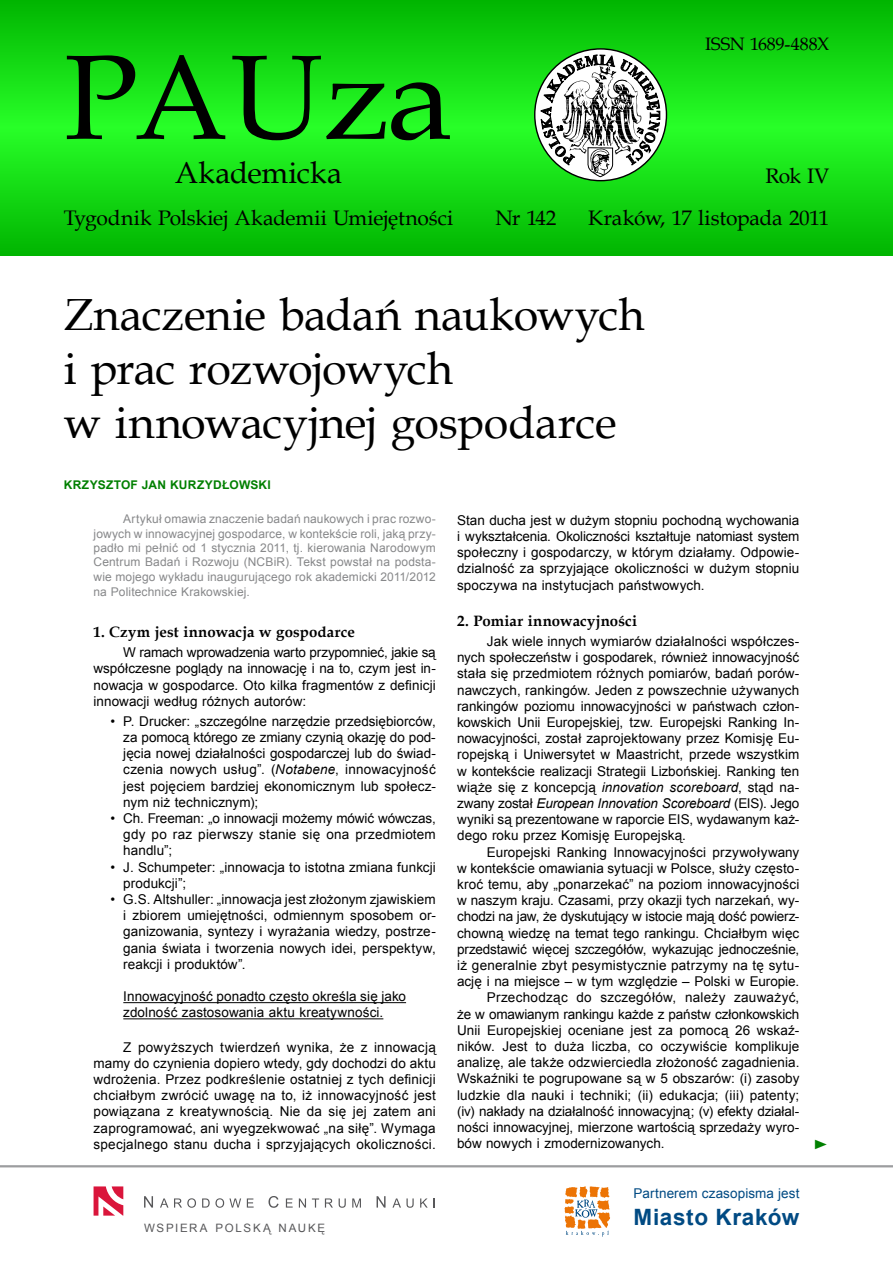
<style>
.page{position:relative;width:893px;height:1263px;background:#fff}
.page>*{position:absolute;margin:0;border:0;box-sizing:border-box;transform-origin:0 0}
.t1{font:120px "Book Antiqua";letter-spacing:-.01em;color:#000}
.t2{font:45px/54px "Book Antiqua";letter-spacing:-.01em;color:#000}
.t3{font:30px "Book Antiqua";color:#000}
.t4{font:700 22.5px "Arial";letter-spacing:.03em;color:#004a83}
.t5{font:21px/42.2px "Book Antiqua";letter-spacing:-.01em;color:#000;text-align:right}
.t6{font:18px "Book Antiqua";letter-spacing:-.005em;color:#000}
.t7{font:700 15px "Book Antiqua";letter-spacing:.01em;color:#000}
.t8{font:13.5px/16.2px "Arial";letter-spacing:.005em;color:#000;text-align:justify}
.t9{font:13.5px "Arial";letter-spacing:-.015em;color:#000}
.t10{font:13.5px "Arial";letter-spacing:.01em;color:#004a83}
.t11{font:13.5px "Times New Roman";color:#008000;scale:1.22 1}
.t12{font:12px/14.5px "Arial";letter-spacing:.01em;color:#87888a;text-align:justify}
.t13{font:700 12px "Arial";letter-spacing:.02em;color:#008000}
.t14{font:11.55px "Arial";letter-spacing:.15em;color:#58585a}
.s1{font-style:italic}
</style>
<div class="page">
<svg style="left:0;top:0;width:893px;height:255px;background:#13d813"></svg>
<hr style="left:0;top:1165px;width:893px;height:2px;background:#9c9d9f">
<svg style="left:535px;top:49px;width:131px;height:132px"></svg>
<svg style="left:540px;top:46px;width:120px;height:131px"></svg>
<svg style="left:564px;top:1186px;width:46px;height:50px"></svg>
<svg style="left:94px;top:1186px;width:29px;height:29px"></svg>
<svg style="left:144px;top:1196px;width:9px;height:11px"></svg>
<svg style="left:160px;top:1198px;width:8px;height:9px"></svg>
<svg style="left:174px;top:1198px;width:22px;height:10px"></svg>
<svg style="left:202px;top:1198px;width:39px;height:10px"></svg>
<svg style="left:247px;top:1198px;width:7px;height:9px"></svg>
<svg style="left:268px;top:1196px;width:11px;height:12px"></svg>
<svg style="left:286px;top:1198px;width:7px;height:9px"></svg>
<svg style="left:299px;top:1198px;width:7px;height:9px"></svg>
<svg style="left:312px;top:1198px;width:7px;height:9px"></svg>
<svg style="left:325px;top:1198px;width:8px;height:9px"></svg>
<svg style="left:339px;top:1198px;width:7px;height:10px"></svg>
<svg style="left:352px;top:1198px;width:9px;height:9px"></svg>
<svg style="left:377px;top:1196px;width:9px;height:11px"></svg>
<svg style="left:392px;top:1198px;width:22px;height:10px"></svg>
<svg style="left:420px;top:1198px;width:15px;height:9px"></svg>
<hr style="left:123px;top:1002px;width:283px;height:1px;background:#000">
<hr style="left:123px;top:1018px;width:260px;height:1px;background:#000">
<h1 class="t1" style="left:64px;top:14px;width:390px">PAUza</h1>
<h3 class="t3" style="left:175px;top:152px;width:169px">Akademicka</h3>
<h3 class="t5" style="left:64px;top:196px;width:391px">Tygodnik Polskiej Akademii Umiejętności</h3>
<h3 class="t5" style="left:495px;top:196px;width:63px">Nr 142</h3>
<h3 class="t6" style="left:705px;top:32px;width:126px">ISSN 1689-488X</h3>
<h3 class="t5" style="left:588px;top:154px;width:242px">Rok IV<br>Kraków, 17 listopada 2011</h3>
<h2 class="t2" style="left:64px;top:287px;width:582px">Znaczenie badań naukowych i prac rozwojowych<br>w innowacyjnej gospodarce</h2>
<p class="t13" style="left:64px;top:477px;width:209px">KRZYSZTOF JAN KURZYDŁOWSKI</p>
<p class="t12" style="left:94px;top:512px;width:344px;text-indent:30px">Artykuł omawia znaczenie badań naukowych i prac rozwo&shy;jowych w innowacyjnej gospodarce, w kontekście roli, jaką przy&shy;padło mi pełnić od 1 stycznia 2011, tj. kierowania Narodowym Centrum Badań i Rozwoju (NCBiR). Tekst powstał na podsta&shy;wie mojego wykładu inaugurującego rok akademicki 2011/2012 na Politechnice Krakowskiej.</p>
<p class="t7" style="left:94px;top:621px;width:263px">1. Czym jest innowacja w gospodarce</p>
<p class="t8" style="left:94px;top:644px;width:344px;text-indent:30px">W ramach wprowadzenia warto przypomnieć, jakie są współczesne poglądy na innowację i na to, czym jest in&shy;nowacja w gospodarce. Oto kilka fragmentów z definicji innowacji według różnych autorów:</p>
<p class="t8" style="left:123px;top:713px;width:314px;text-indent:-13px">• P. Drucker: „szczególne narzędzie przedsiębiorców, za pomocą którego ze zmiany czynią okazję do pod&shy;jęcia nowej działalności gospodarczej lub do świad&shy;czenia nowych usług”. (<span class="s1">Notabene</span>, innowacyjność jest pojęciem bardziej ekonomicznym lub społecz&shy;nym niż technicznym);</p>
<p class="t8" style="left:123px;top:810px;width:314px;text-indent:-13px">• Ch. Freeman: „o innowacji możemy mówić wówczas, gdy po raz pierwszy stanie się ona przedmiotem handlu”;</p>
<p class="t8" style="left:123px;top:859px;width:314px;text-indent:-13px">• J. Schumpeter: „innowacja to istotna zmiana funkcji produkcji”;</p>
<p class="t8" style="left:123px;top:891px;width:314px;text-indent:-13px">• G.S. Altshuller: „innowacja jest złożonym zjawiskiem i zbiorem umiejętności, odmiennym sposobem or&shy;ganizowania, syntezy i wyrażania wiedzy, postrze&shy;gania świata i tworzenia nowych idei, perspektyw, reakcji i produktów”.</p>
<p class="t8" style="left:123px;top:988px;width:284px">Innowacyjność ponadto często określa się jako zdolność zastosowania aktu kreatywności.</p>
<p class="t8" style="left:94px;top:1039px;width:344px;text-indent:30px">Z powyższych twierdzeń wynika, że z innowacją mamy do czynienia dopiero wtedy, gdy dochodzi do aktu wdrożenia. Przez podkreślenie ostatniej z tych definicji chciałbym zwrócić uwagę na to, iż innowacyjność jest powiązana z kreatywnością. Nie da się jej zatem ani zaprogramować, ani wyegzekwować „na siłę”. Wymaga specjalnego stanu ducha i sprzyjających okoliczności.</p>
<p class="t14" style="left:144px;top:1221px;width:183px">WSPIERA POLSKĄ NAUKĘ</p>
<p class="t8" style="left:457px;top:512px;width:344px">Stan ducha jest w dużym stopniu pochodną wychowania i wykształcenia. Okoliczności kształtuje natomiast system społeczny i gospodarczy, w którym działamy. Odpowie&shy;dzialność za sprzyjające okoliczności w dużym stopniu spoczywa na instytucjach państwowych.</p>
<p class="t7" style="left:457px;top:610px;width:181px">2. Pomiar innowacyjności</p>
<p class="t8" style="left:457px;top:633px;width:344px;text-indent:30px">Jak wiele innych wymiarów działalności współczes&shy;nych społeczeństw i gospodarek, również innowacyjność stała się przedmiotem różnych pomiarów, badań porów&shy;nawczych, rankingów. Jeden z powszechnie używanych rankingów poziomu innowacyjności w państwach człon&shy;kowskich Unii Europejskiej, tzw. Europejski Ranking In&shy;nowacyjności, został zaprojektowany przez Komisję Eu&shy;ropejską i Uniwersytet w Maastricht, przede wszystkim w kontekście realizacji Strategii Lizbońskiej. Ranking ten wiąże się z koncepcją <span class="s1">innovation scoreboard</span>, stąd na&shy;zwany został <span class="s1">European Innovation Scoreboard</span> (EIS). Jego wyniki są prezentowane w raporcie EIS, wydawanym każ&shy;dego roku przez Komisję Europejską.</p>
<p class="t8" style="left:487px;top:844px;width:314px">Europejski Ranking Innowacyjności przywoływany</p>
<p class="t8" style="left:457px;top:860px;width:344px">w kontekście omawiania sytuacji w Polsce, służy często-</p>
<p class="t8" style="left:457px;top:876px;width:344px">kroć temu, aby „ponarzekać” na poziom innowacyjności</p>
<p class="t8" style="left:457px;top:892px;width:344px">w naszym kraju. Czasami, przy okazji tych narzekań, wy-</p>
<p class="t9" style="left:457px;top:908px;width:344px">chodzi na jaw, że dyskutujący w istocie mają dość powierz-</p>
<p class="t8" style="left:457px;top:925px;width:344px">chowną wiedzę na temat tego rankingu. Chciałbym więc</p>
<p class="t8" style="left:457px;top:941px;width:344px">przedstawić więcej szczegółów, wykazując jednocześnie,</p>
<p class="t8" style="left:457px;top:957px;width:344px">iż generalnie zbyt pesymistycznie patrzymy na tę sytu-</p>
<p class="t8" style="left:457px;top:973px;width:344px">ację i na miejsce – w tym względzie – Polski w Europie.</p>
<p class="t8" style="left:487px;top:990px;width:314px">Przechodząc do szczegółów, należy zauważyć,</p>
<p class="t9" style="left:457px;top:1005px;width:344px">że w omawianym rankingu każde z państw członkowskich</p>
<p class="t8" style="left:457px;top:1022px;width:344px">Unii Europejskiej oceniane jest za pomocą 26 wskaź-</p>
<p class="t8" style="left:457px;top:1038px;width:344px">ników. Jest to duża liczba, co oczywiście komplikuje</p>
<p class="t8" style="left:457px;top:1054px;width:344px">analizę, ale także odzwierciedla złożoność zagadnienia.</p>
<p class="t8" style="left:457px;top:1071px;width:344px">Wskaźniki te pogrupowane są w 5 obszarów: (i) zasoby</p>
<p class="t8" style="left:457px;top:1087px;width:344px">ludzkie dla nauki i techniki; (ii) edukacja; (iii) patenty;</p>
<p class="t9" style="left:457px;top:1102px;width:344px">(iv) nakłady na działalność innowacyjną; (v) efekty działal-</p>
<p class="t8" style="left:457px;top:1119px;width:344px">ności innowacyjnej, mierzone wartością sprzedaży wyro-</p>
<p class="t8" style="left:457px;top:1135px;width:209px">bów nowych i zmodernizowanych.</p>
<p class="t10" style="left:634px;top:1185px;width:167px">Partnerem czasopisma jest</p>
<h3 class="t4" style="left:634px;top:1203px;width:167px">Miasto Kraków</h3>
<p class="t11" style="left:813px;top:1135px;width:15px">►</p>
</div>
